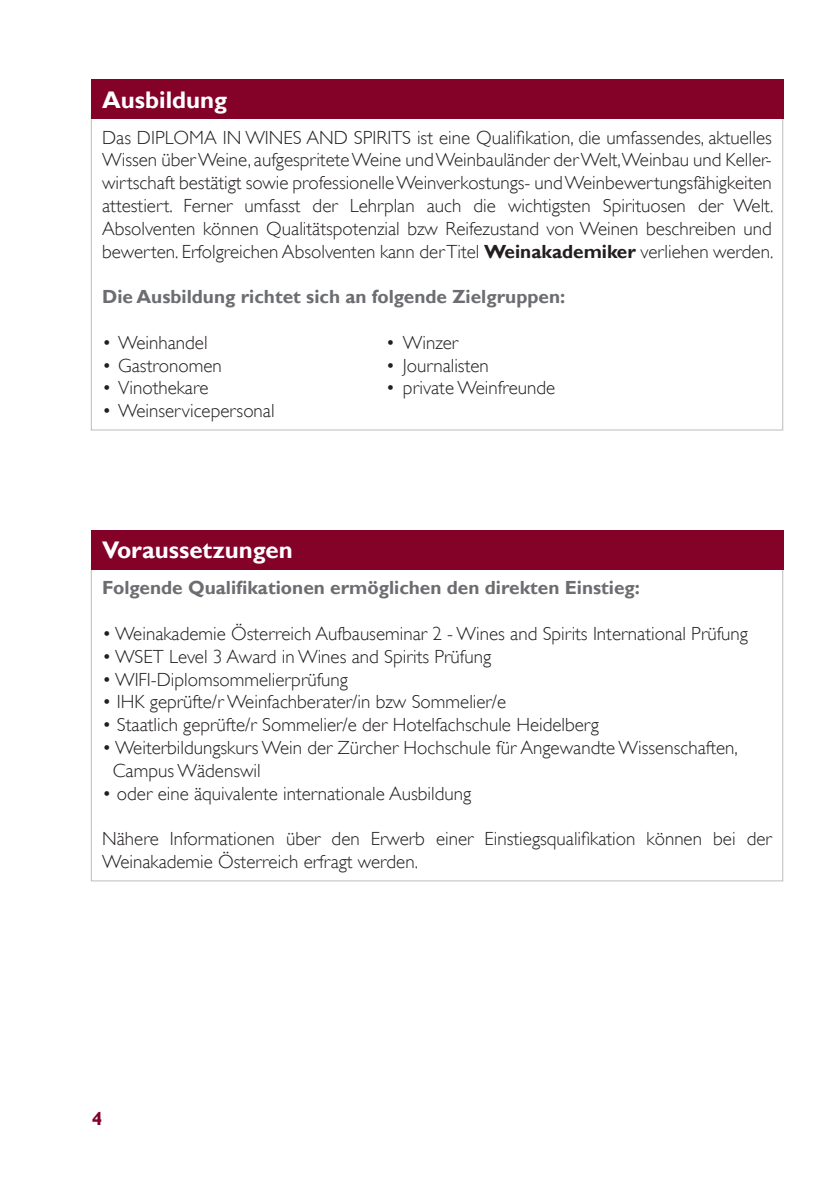
<style>
.page{position:relative;width:840px;height:1191px;background:#fff}
.page>*{position:absolute;margin:0;border:0;box-sizing:border-box;transform-origin:0 0}
.t1{font:700 24px "Gill Sans";color:#fff}
.t2{font:300 19px/22.8px "Gill Sans";color:#231f20}
.t3{font:700 19px "Gill Sans";color:#6c6d70}
.t4{font:700 19px "Gill Sans";color:#840128}
.s1{font-weight:700}
</style>
<div class="page">
<div style="left:91px;top:79px;width:691px;height:40px;background:#840128"></div>
<div style="left:91px;top:530px;width:691px;height:40px;background:#840128"></div>
<p class="t1" style="left:102px;top:85px;width:126px">Ausbildung</p>
<p class="t2" style="left:102px;top:126px;width:672px;text-align:justify">Das DIPLOMA IN WINES AND SPIRITS ist eine Qualifikation, die umfassendes, aktuelles Wissen über Weine, aufgespritete Weine und Weinbauländer der Welt,Weinbau und Keller&shy;wirtschaft bestätigt sowie professionelle Weinverkostungs- und Weinbewertungsfähigkeiten attestiert. Ferner umfasst der Lehrplan auch die wichtigsten Spirituosen der Welt.<br>Absolventen können Qualitätspotenzial bzw Reifezustand von Weinen beschreiben und bewerten. Erfolgreichen Absolventen kann der Titel <span class="s1">Weinakademiker</span> verliehen werden.</p>
<p class="t3" style="left:102px;top:285px;width:464px">Die Ausbildung richtet sich an folgende Zielgruppen:</p>
<p class="t2" style="left:102px;top:331px;width:107px">• Weinhandel</p>
<p class="t2" style="left:386px;top:331px;width:74px">• Winzer</p>
<p class="t2" style="left:102px;top:354px;width:121px">• Gastronomen</p>
<p class="t2" style="left:386px;top:354px;width:104px">• Journalisten</p>
<p class="t2" style="left:102px;top:376px;width:108px">• Vinothekare</p>
<p class="t2" style="left:386px;top:376px;width:171px">• private Weinfreunde</p>
<p class="t2" style="left:102px;top:399px;width:174px">• Weinservicepersonal</p>
<p class="t1" style="left:102px;top:536px;width:192px">Voraussetzungen</p>
<p class="t3" style="left:102px;top:576px;width:539px">Folgende Qualifikationen ermöglichen den direkten Einstieg:</p>
<p class="t2" style="left:102px;top:622px;width:647px">• Weinakademie Österreich Aufbauseminar 2 - Wines and Spirits International Prüfung</p>
<p class="t2" style="left:102px;top:645px;width:390px">• WSET Level 3 Award in Wines and Spirits Prüfung</p>
<p class="t2" style="left:102px;top:668px;width:247px">• WIFI-Diplomsommelierprüfung</p>
<p class="t2" style="left:102px;top:690px;width:405px">• IHK geprüfte/r Weinfachberater/in bzw Sommelier/e</p>
<p class="t2" style="left:102px;top:713px;width:498px">• Staatlich geprüfte/r Sommelier/e der Hotelfachschule Heidelberg</p>
<p class="t2" style="left:113px;top:736px;width:626px;text-indent:-11px">• Weiterbildungskurs Wein der Zürcher Hochschule für Angewandte Wissenschaften,<br>Campus Wädenswil</p>
<p class="t2" style="left:102px;top:782px;width:370px">• oder eine äquivalente internationale Ausbildung</p>
<p class="t2" style="left:102px;top:827px;width:670px">Nähere Informationen über den Erwerb einer Einstiegsqualifikation können bei der<br>Weinakademie Österreich erfragt werden.</p>
<p class="t4" style="left:92px;top:1106px;width:12px">4</p>
</div>
